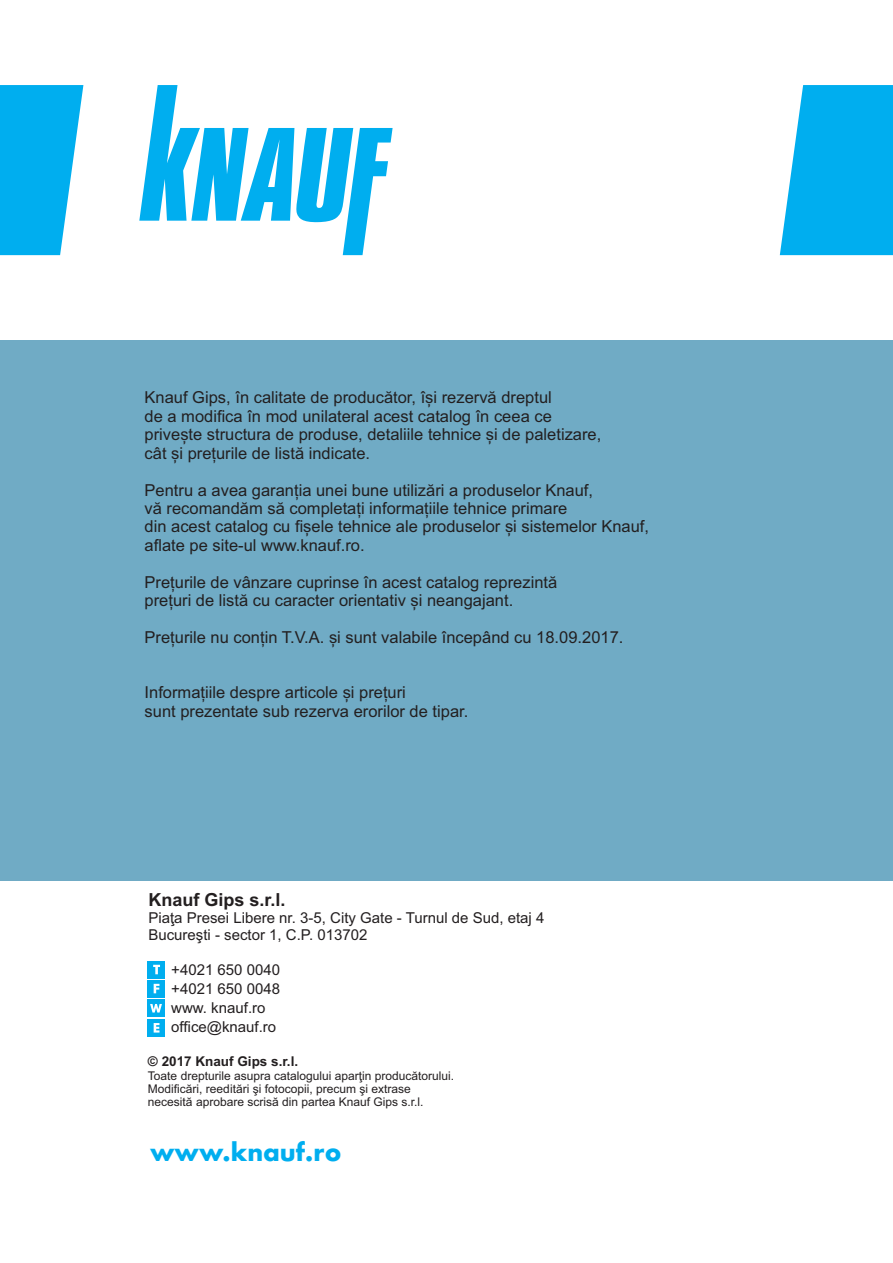
<style>
.page{position:relative;width:893px;height:1263px;background:#fff}
.page>*{position:absolute;margin:0;border:0;box-sizing:border-box;transform-origin:0 0}
.t1{font:700 27px "Futura";color:#00aeef}
.t2{font:700 18px "Arial";color:#231f20}
.t3{font:16.5px/18.5px "Arial";color:#231f20}
.t4{font:15px/19px "Arial";color:#231f20}
.t5{font:700 13.5px "Arial";color:#231f20}
.t6{font:12px/13.4px "Arial";color:#231f20}
</style>
<div class="page">
<div style="left:0;top:340px;width:893px;height:540px;background:#70abc5"></div>
<svg style="left:780px;top:85px;width:113px;height:170px;background:#19b6f0"></svg>
<svg style="left:0;top:85px;width:83px;height:170px;background:#22b8f1"></svg>
<svg style="left:139px;top:85px;width:254px;height:170px"></svg>
<div style="left:148px;top:961px;width:17px;height:17px;background:#00aeef"></div>
<div style="left:148px;top:980px;width:17px;height:17px;background:#00aeef"></div>
<div style="left:148px;top:999px;width:17px;height:17px;background:#00aeef"></div>
<div style="left:148px;top:1019px;width:17px;height:17px;background:#00aeef"></div>
<svg style="left:150px;top:1004px;width:12px;height:8px"></svg>
<svg style="left:153px;top:965px;width:7px;height:9px"></svg>
<svg style="left:154px;top:984px;width:5px;height:9px"></svg>
<svg style="left:154px;top:1023px;width:5px;height:9px"></svg>
<p class="t3" style="left:145px;top:390px;width:458px">Knauf Gips, în calitate de producător, își rezervă dreptul<br>de a modifica în mod unilateral acest catalog în ceea ce privește structura de produse, detaliile tehnice și de paletizare, cât și prețurile de listă indicate.</p>
<p class="t3" style="left:145px;top:482px;width:506px">Pentru a avea garanția unei bune utilizări a produselor Knauf,<br>vă recomandăm să completați informațiile tehnice primare<br>din acest catalog cu fișele tehnice ale produselor și sistemelor Knauf, aflate pe site-ul www.knauf.ro.</p>
<p class="t3" style="left:145px;top:574px;width:414px">Prețurile de vânzare cuprinse în acest catalog reprezintă prețuri de listă cu caracter orientativ și neangajant.</p>
<p class="t3" style="left:145px;top:629px;width:480px">Prețurile nu conțin T.V.A. și sunt valabile începând cu 18.09.2017.</p>
<p class="t3" style="left:145px;top:685px;width:325px">Informațiile despre articole și prețuri<br>sunt prezentate sub rezerva erorilor de tipar.</p>
<p class="t2" style="left:148px;top:892px;width:139px">Knauf Gips s.r.l.</p>
<p class="t4" style="left:148px;top:911px;width:398px;line-height:16.8px">Piaţa Presei Libere nr. 3-5, City Gate - Turnul de Sud, etaj 4<br>Bucureşti - sector 1, C.P. 013702</p>
<p class="t4" style="left:171px;top:962px;width:110px">+4021 650 0040 +4021 650 0048 www. knauf.ro office@knauf.ro</p>
<p class="t5" style="left:148px;top:1056px;width:152px">© 2017 Knauf Gips s.r.l.</p>
<p class="t6" style="left:148px;top:1070px;width:308px">Toate drepturile asupra catalogului aparţin producătorului.<br>Modificări, reeditări şi fotocopii, precum şi extrase necesită aprobare scrisă din partea Knauf Gips s.r.l.</p>
<h1 class="t1" style="left:150px;top:1135px;width:193px">www.knauf.ro</h1>
</div>
